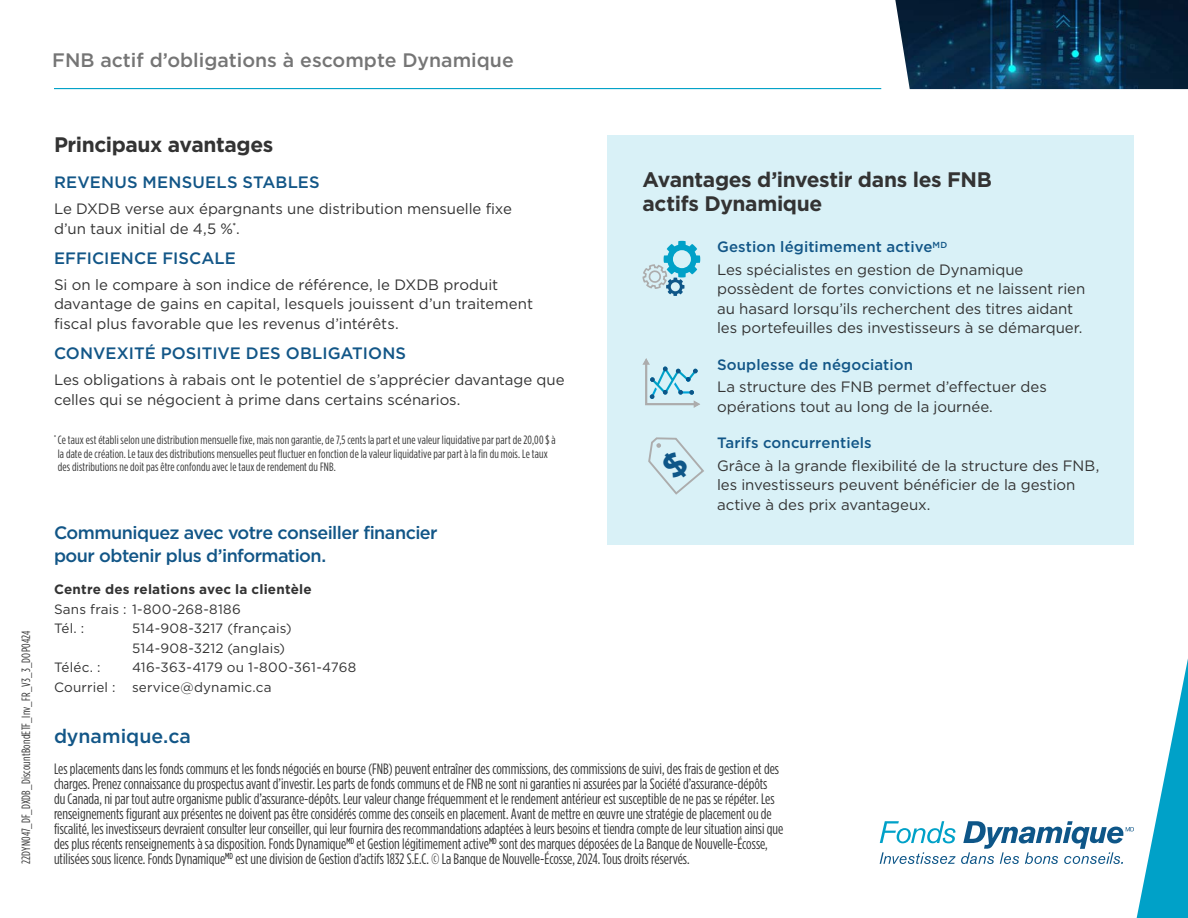
<style>
.page{position:relative;width:1188px;height:918px;background:#fff}
.page>*{position:absolute;margin:0;border:0;box-sizing:border-box;transform-origin:0 0}
._2024_FR_h2_Blk{font:700 21px/24px "Gotham";letter-spacing:-.02em;color:#333}
.t1{font:500 19.5px "Gotham";color:#757575}
.CTA_URL{font:500 19.5px "Gotham";color:#125687}
.CTA_Call_To_Action{font:500 18px/22.5px "Gotham";letter-spacing:-.03em;color:#125687}
._2024_FR_h3_647_CAPS{font:500 16.5px "Gotham";letter-spacing:.005em;color:#125687}
.CTA_Disclaimer{font:15px/15px "Gotham Cond";color:#333}
._2024_FR_Body_Box{font:15px/19.5px "Gotham";letter-spacing:-.005em;color:#333}
._2024_FR_Body_Copy{font:15px/19.5px "Gotham";letter-spacing:-.005em;color:#333}
._2024_FR_h3_Title{font:500 15px "Gotham";letter-spacing:.01em;color:#125687}
.CTA_Contact_Information{font:13.5px "Gotham";letter-spacing:.015em;color:#333}
.CTA_Contact_info_Bold{font:700 13.5px "Gotham";letter-spacing:.015em;color:#333}
._2024_FR_Body_Copy-2{font:12px/13.5px "Gotham Cond";letter-spacing:.015em;color:#333}
</style>
<div class="page">
<div style="left:608px;top:135px;width:526px;height:410px;background:#d9f1f7"></div>
<svg style="left:642px;top:358px;width:58px;height:50px"></svg>
<svg style="left:642px;top:241px;width:58px;height:55px"></svg>
<hr style="left:54px;top:88px;width:827px;height:1px;background:#00a1c8">
<img style="left:895px;top:0;width:293px;height:89px">
<svg style="left:880px;top:659px;width:308px;height:259px"></svg>
<svg style="left:648px;top:437px;width:56px;height:58px"></svg>
<h2 class="t1" style="left:52px;top:47px;width:463px">FNB actif d’obligations à escompte Dynamique</h2>
<p class="_2024_FR_Body_Copy-2" style="left:19px;top:864px;width:235px;rotate:-90deg">22DYN047_DF_DXDB_DiscountBondETF_Inv_FR_V3_3_DOP0424</p>
<h2 class="_2024_FR_h2_Blk" style="left:54px;top:132px;width:221px">Principaux avantages</h2>
<h3 class="_2024_FR_h3_647_CAPS" style="left:54px;top:171px;width:267px">REVENUS MENSUELS STABLES</h3>
<p class="_2024_FR_Body_Copy" style="left:54px;top:199px;width:459px">Le DXDB verse aux épargnants une distribution mensuelle fixe d’un taux initial de 4,5 %<sup>*</sup>.</p>
<h3 class="_2024_FR_h3_647_CAPS" style="left:54px;top:247px;width:183px">EFFICIENCE FISCALE</h3>
<p class="_2024_FR_Body_Copy" style="left:54px;top:274px;width:481px">Si on le compare à son indice de référence, le DXDB produit davantage de gains en capital, lesquels jouissent d’un traitement fiscal plus favorable que les revenus d’intérêts.</p>
<h3 class="_2024_FR_h3_647_CAPS" style="left:54px;top:342px;width:354px">CONVEXITÉ POSITIVE DES OBLIGATIONS</h3>
<p class="_2024_FR_Body_Copy" style="left:54px;top:370px;width:512px">Les obligations à rabais ont le potentiel de s’apprécier davantage que celles qui se négocient à prime dans certains scénarios.</p>
<p class="_2024_FR_Body_Copy-2" style="left:58px;top:433px;width:499px;text-indent:-4px"><sup>*</sup> Ce taux est établi selon une distribution mensuelle fixe, mais non garantie, de 7,5 cents la part et une valeur liquidative par part de 20,00 $ à la date de création. Le taux des distributions mensuelles peut fluctuer en fonction de la valeur liquidative par part à la fin du mois. Le taux des distributions ne doit pas être confondu avec le taux de rendement du FNB.</p>
<h2 class="_2024_FR_h2_Blk" style="left:643px;top:167px;width:351px">Avantages d’investir dans les FNB actifs Dynamique</h2>
<h3 class="_2024_FR_h3_Title" style="left:717px;top:237px;width:232px">Gestion légitimement active<sup>MD</sup></h3>
<p class="_2024_FR_Body_Box" style="left:717px;top:259px;width:370px">Les spécialistes en gestion de Dynamique possèdent de fortes convictions et ne laissent rien au hasard lorsqu’ils recherchent des titres aidant les portefeuilles des investisseurs à se démarquer.</p>
<h3 class="_2024_FR_h3_Title" style="left:717px;top:355px;width:198px">Souplesse de négociation</h3>
<p class="_2024_FR_Body_Box" style="left:717px;top:377px;width:331px">La structure des FNB permet d’effectuer des opérations tout au long de la journée.</p>
<h3 class="_2024_FR_h3_Title" style="left:717px;top:433px;width:156px">Tarifs concurrentiels</h3>
<p class="_2024_FR_Body_Box" style="left:717px;top:455px;width:384px">Grâce à la grande flexibilité de la structure des FNB, les investisseurs peuvent bénéficier de la gestion active à des prix avantageux.</p>
<h3 class="CTA_Call_To_Action" style="left:54px;top:521px;width:385px">Communiquez avec votre conseiller financier pour obtenir plus d’information.</h3>
<p class="CTA_Contact_info_Bold" style="left:54px;top:581px;width:259px">Centre des relations avec la clientèle</p>
<p class="CTA_Contact_Information" style="left:54px;top:601px;width:188px">Sans frais : 1-800-268-8186</p>
<p class="CTA_Contact_Information" style="left:54px;top:620px;width:32px">Tél. :</p>
<p class="CTA_Contact_Information" style="left:132px;top:620px;width:161px">514-908-3217 (français)</p>
<p class="CTA_Contact_Information" style="left:132px;top:640px;width:155px">514-908-3212 (anglais)</p>
<p class="CTA_Contact_Information" style="left:54px;top:659px;width:48px">Téléc. :</p>
<p class="CTA_Contact_Information" style="left:132px;top:659px;width:226px">416-363-4179 ou 1-800-361-4768</p>
<p class="CTA_Contact_Information" style="left:54px;top:679px;width:219px">Courriel : service@dynamic.ca</p>
<p class="CTA_URL" style="left:54px;top:723px;width:139px">dynamique.ca</p>
<p class="CTA_Disclaimer" style="left:54px;top:761px;width:731px">Les placements dans les fonds communs et les fonds négociés en bourse (FNB) peuvent entraîner des commissions, des commissions de suivi, des frais de gestion et des charges. Prenez connaissance du prospectus avant d’investir. Les parts de fonds communs et de FNB ne sont ni garanties ni assurées par la Société d’assurance-dépôts<br>du Canada, ni par tout autre organisme public d’assurance-dépôts. Leur valeur change fréquemment et le rendement antérieur est susceptible de ne pas se répéter. Les renseignements figurant aux présentes ne doivent pas être considérés comme des conseils en placement. Avant de mettre en œuvre une stratégie de placement ou de fiscalité, les investisseurs devraient consulter leur conseiller, qui leur fournira des recommandations adaptées à leurs besoins et tiendra compte de leur situation ainsi que des plus récents renseignements à sa disposition. Fonds Dynamique<sup>MD</sup> et Gestion légitimement active<sup>MD</sup> sont des marques déposées de La Banque de Nouvelle-Écosse, utilisées sous licence. Fonds Dynamique<sup>MD</sup> est une division de Gestion d’actifs 1832 S.E.C. © La Banque de Nouvelle-Écosse, 2024. Tous droits réservés.</p>
</div>
